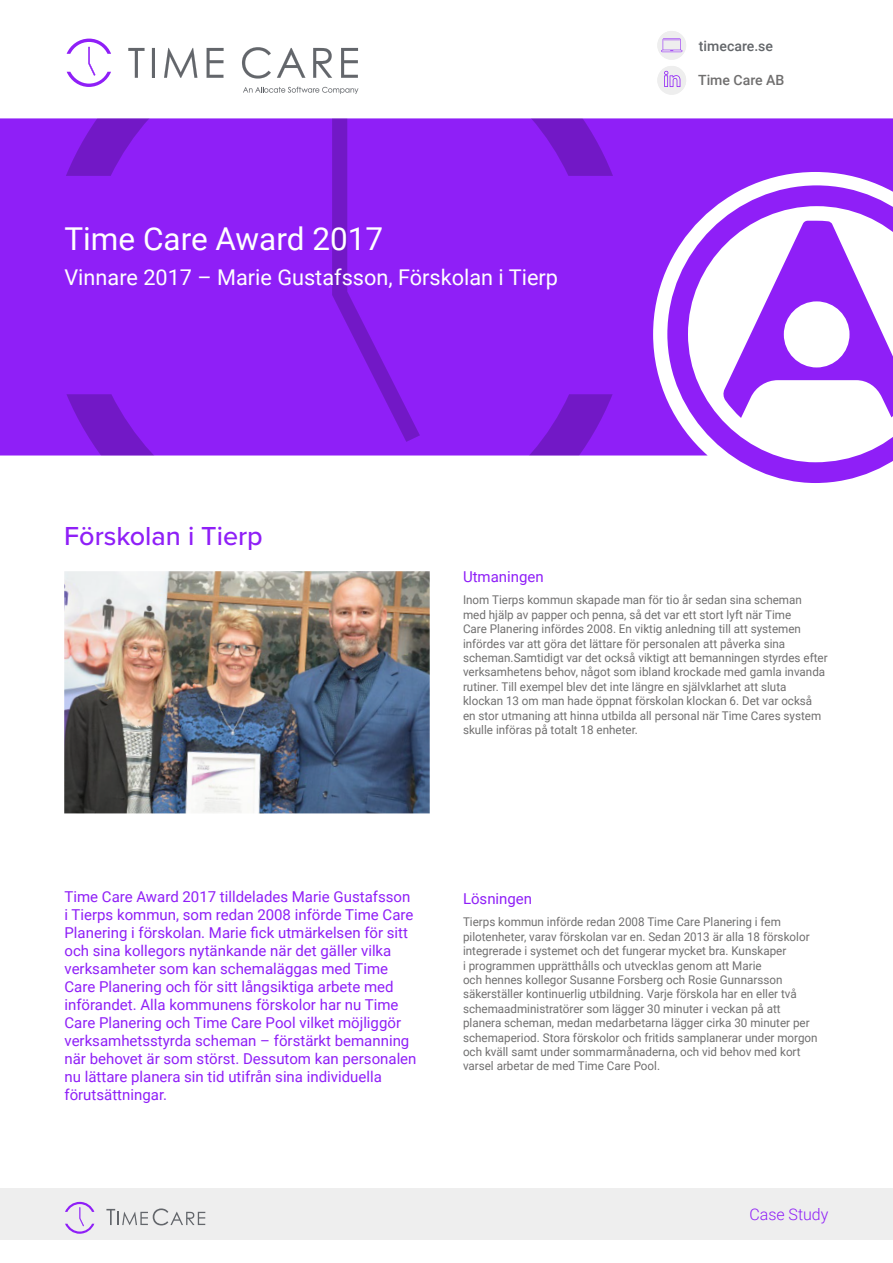
<style>
.page{position:relative;width:893px;height:1263px;background:#fff}
.page>*{position:absolute;margin:0;border:0;box-sizing:border-box;transform-origin:0 0}
.t1{font:31.5px "Roboto";color:#fff}
.t2{font:500 27px "Proxima Nova";color:#8f1ff7}
.t3{font:21.75px "Roboto";color:#fff}
.t4{font:300 16.05px "Roboto";color:#8f1ff7}
.t5{font:15px/18px "Roboto";color:#8f1ff7}
.t6{font:500 14.1px "Roboto";color:#63666a}
.t7{font:500 14.1px "Roboto";color:#706f6f}
.t8{font:12px/14.4px "Roboto";color:#706f6f}
</style>
<div class="page">
<img style="left:64px;top:571px;width:366px;height:242px">
<div style="left:0;top:1188px;width:893px;height:51px;background:#eee"></div>
<div style="left:657px;top:31px;width:29px;height:29px;background:#eee;border-radius:50%"></div>
<svg style="left:661px;top:38px;width:21px;height:14px"></svg>
<div style="left:657px;top:66px;width:29px;height:29px;background:#eee;border-radius:50%"></div>
<svg style="left:664px;top:71px;width:17px;height:16px"></svg>
<div style="left:0;top:118px;width:893px;height:337px;background:#8f1ff7"></div>
<svg style="left:66px;top:118px;width:547px;height:337px;background:#8c1ef2"></svg>
<svg style="left:667px;top:185px;width:226px;height:298px"></svg>
<svg style="left:723px;top:221px;width:170px;height:197px"></svg>
<svg style="left:106px;top:1208px;width:99px;height:17px"></svg>
<svg style="left:65px;top:1202px;width:29px;height:32px"></svg>
<svg style="left:128px;top:48px;width:17px;height:30px"></svg>
<hr style="left:152px;top:48px;width:3px;height:30px;background:#63666b">
<svg style="left:164px;top:48px;width:33px;height:30px"></svg>
<svg style="left:207px;top:48px;width:17px;height:30px"></svg>
<svg style="left:242px;top:47px;width:29px;height:32px"></svg>
<svg style="left:277px;top:48px;width:28px;height:30px"></svg>
<svg style="left:313px;top:48px;width:19px;height:30px"></svg>
<svg style="left:341px;top:48px;width:17px;height:30px"></svg>
<svg style="left:243px;top:87px;width:115px;height:7px"></svg>
<svg style="left:67px;top:39px;width:44px;height:48px"></svg>
<p class="t6" style="left:699px;top:36px;width:76px">timecare.se</p>
<h1 class="t1" style="left:64px;top:217px;width:320px">Time Care Award 2017</h1>
<h3 class="t3" style="left:64px;top:262px;width:495px">Vinnare 2017 – Marie Gustafsson, Förskolan i Tierp</h3>
<h2 class="t2" style="left:64px;top:516px;width:200px">Förskolan i Tierp</h2>
<p class="t7" style="left:698px;top:70px;width:88px">Time Care AB</p>
<p class="t5" style="left:463px;top:568px;width:82px">Utmaningen</p>
<p class="t8" style="left:463px;top:592px;width:366px">Inom Tierps kommun skapade man för tio år sedan sina scheman med hjälp av papper och penna, så det var ett stort lyft när Time<br>Care Planering infördes 2008. En viktig anledning till att systemen infördes var att göra det lättare för personalen att påverka sina scheman.Samtidigt var det också viktigt att bemanningen styrdes efter verksamhetens behov, något som ibland krockade med gamla invanda rutiner. Till exempel blev det inte längre en självklarhet att sluta klockan 13 om man hade öppnat förskolan klockan 6. Det var också en stor utmaning att hinna utbilda all personal när Time Cares system skulle införas på totalt 18 enheter.</p>
<p class="t5" style="left:64px;top:887px;width:354px">Time Care Award 2017 tilldelades Marie Gustafsson i Tierps kommun, som redan 2008 införde Time Care Planering i förskolan. Marie fick utmärkelsen för sitt och sina kollegors nytänkande när det gäller vilka verksamheter som kan schemaläggas med Time Care Planering och för sitt långsiktiga arbete med införandet. Alla kommunens förskolor har nu Time Care Planering och Time Care Pool vilket möjliggör verksamhetsstyrda scheman – förstärkt bemanning när behovet är som störst. Dessutom kan personalen nu lättare planera sin tid utifrån sina individuella förutsättningar.</p>
<p class="t5" style="left:463px;top:889px;width:71px">Lösningen</p>
<p class="t8" style="left:463px;top:914px;width:356px">Tierps kommun införde redan 2008 Time Care Planering i fem pilotenheter, varav förskolan var en. Sedan 2013 är alla 18 förskolor integrerade i systemet och det fungerar mycket bra. Kunskaper<br>i programmen upprätthålls och utvecklas genom att Marie<br>och hennes kollegor Susanne Forsberg och Rosie Gunnarsson säkerställer kontinuerlig utbildning. Varje förskola har en eller två schemaadministratörer som lägger 30 minuter i veckan på att planera scheman, medan medarbetarna lägger cirka 30 minuter per schemaperiod. Stora förskolor och fritids samplanerar under morgon och kväll samt under sommarmånaderna, och vid behov med kort varsel arbetar de med Time Care Pool.</p>
<h3 class="t4" style="left:749px;top:1202px;width:81px">Case Study</h3>
</div>
